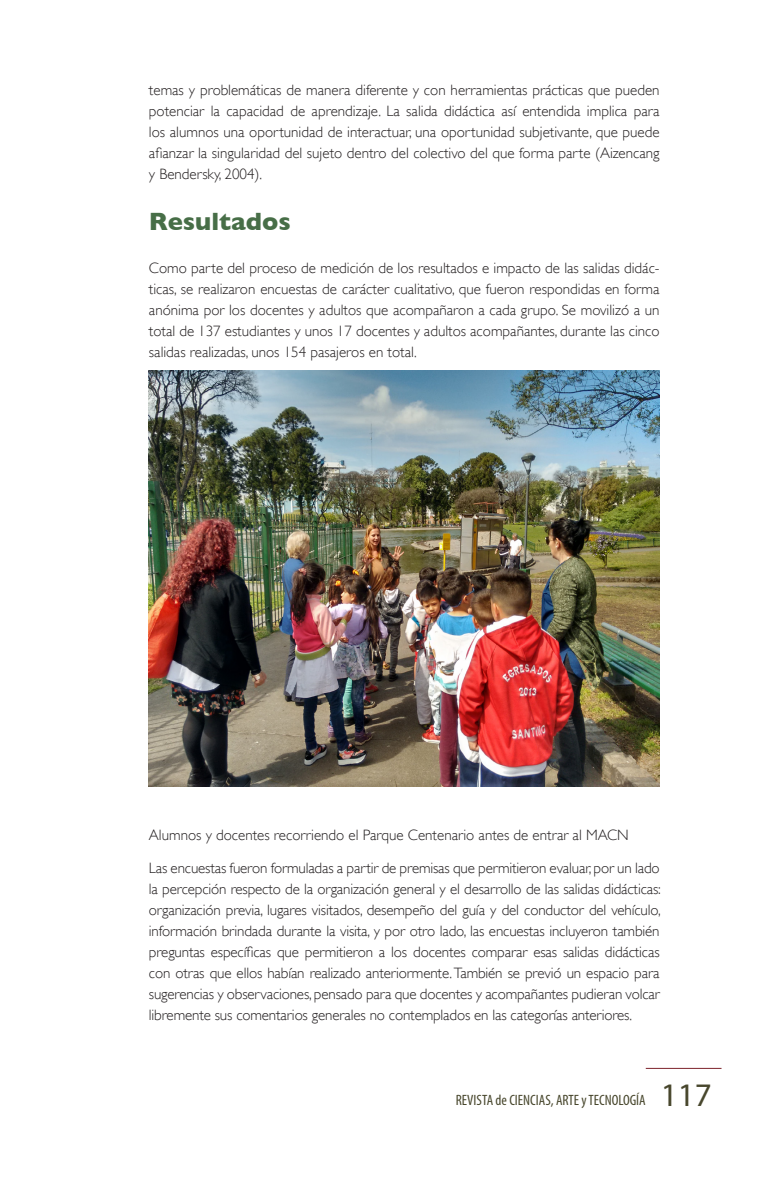
<style>
.page{position:relative;width:766px;height:1191px;background:#fff}
.page>*{position:absolute;margin:0;border:0;box-sizing:border-box;transform-origin:0 0}
.Titulos_interioresd{font:700 25.5px "Gill Sans";color:#476e47}
.Texto_interior{font:300 15px/21px "Gill Sans";color:#231f20;text-align:justify}
.t1{font:condensed 15px "Myriad Pro";color:#48472d}
.s1{font-stretch:normal;font-size:33px}
</style>
<div class="page">
<hr style="left:645px;top:1068px;width:76px;height:1px;background:#7c222b">
<img style="left:149px;top:370px;width:510px;height:417px">
<p class="Texto_interior" style="left:149px;top:80px;width:512px">temas y problemáticas de manera diferente y con herramientas prácticas que pueden potenciar la capacidad de aprendizaje. La salida didáctica así entendida implica para los alumnos una oportunidad de interactuar, una oportunidad subjetivante, que puede afianzar la singularidad del sujeto dentro del colectivo del que forma parte (Aizencang y Bendersky, 2004).</p>
<p class="Titulos_interioresd" style="left:149px;top:207px;width:143px">Resultados</p>
<p class="Texto_interior" style="left:149px;top:257px;width:512px">Como parte del proceso de medición de los resultados e impacto de las salidas didác&shy;ticas, se realizaron encuestas de carácter cualitativo, que fueron respondidas en forma anónima por los docentes y adultos que acompañaron a cada grupo. Se movilizó a un total de 137 estudiantes y unos 17 docentes y adultos acompañantes, durante las cinco salidas realizadas, unos 154 pasajeros en total.</p>
<p class="Texto_interior" style="left:149px;top:824px;width:481px">Alumnos y docentes recorriendo el Parque Centenario antes de entrar al MACN</p>
<p class="Texto_interior" style="left:149px;top:857px;width:513px">Las encuestas fueron formuladas a partir de premisas que permitieron evaluar, por un lado la percepción respecto de la organización general y el desarrollo de las salidas didácticas: organización previa, lugares visitados, desempeño del guía y del conductor del vehículo, información brindada durante la visita, y por otro lado, las encuestas incluyeron también preguntas específicas que permitieron a los docentes comparar esas salidas didácticas con otras que ellos habían realizado anteriormente. También se previó un espacio para sugerencias y observaciones, pensado para que docentes y acompañantes pudieran volcar libremente sus comentarios generales no contemplados en las categorías anteriores.</p>
<p class="t1" style="left:455px;top:1090px;width:257px">REVISTA de CIENCIAS, ARTE y TECNOLOGÍA <span class="s1">117</span></p>
</div>
